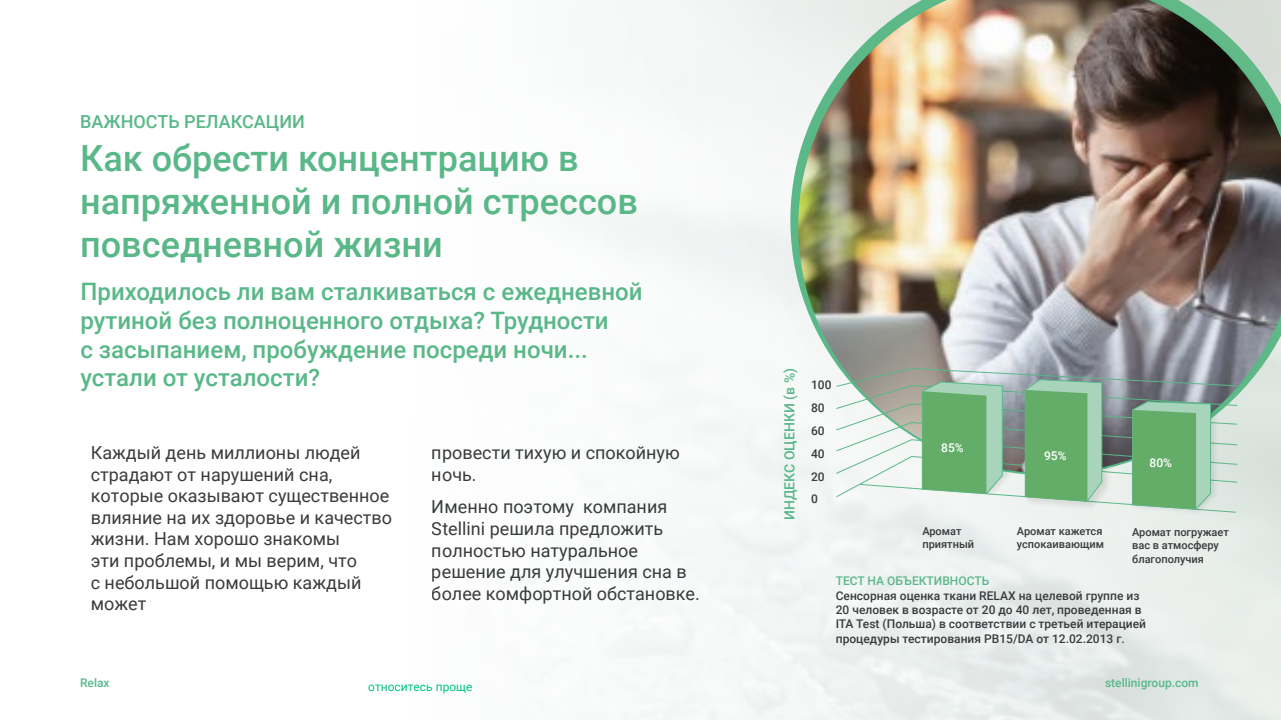
<style>
.page{position:relative;width:1281px;height:720px;background:#fff}
.page>*{position:absolute;margin:0;border:0;box-sizing:border-box;transform-origin:0 0}
.t1{font:500 36px/43.2px "Roboto";color:#5ab888}
.t2{font:500 24px/28.8px "Roboto";color:#5ab888}
.t3{font:18px/21.6px "Roboto";color:#3a3b3c}
.t4{font:500 18px "Roboto";color:#5ab888}
.t5{font:500 14px "Roboto";color:#59b78a}
.t6{font:500 12px/22.9px "Roboto";color:#3a3b3c}
.t7{font:500 12px "Roboto";color:#59b78a}
.t8{font:500 12px "Roboto";color:#5ab888}
.t9{font:12px "Roboto";color:#00c481}
.t10{font:500 12px "Roboto";color:#fff}
.t11{font:500 11px/13.2px "Roboto";color:#3a3b3c}
</style>
<div class="page">
<div style="left:0;top:0;width:1280px;height:720px;background:linear-gradient(to right,#fff,#e5ebe9)"></div>
<img style="left:796px;top:0;width:484px;height:475px">
<svg style="left:834px;top:367px;width:403px;height:146px"></svg>
<p class="t4" style="left:80px;top:109px;width:226px">ВАЖНОСТЬ РЕЛАКСАЦИИ</p>
<h1 class="t1" style="left:80px;top:135px;width:559px">Как обрести концентрацию в напряженной и полной стрессов повседневной жизни</h1>
<h2 class="t2" style="left:80px;top:276px;width:563px">Приходилось ли вам сталкиваться с ежедневной рутиной без полноценного отдыха? Трудности<br>с засыпанием, пробуждение посреди ночи... устали от усталости?</h2>
<p class="t3" style="left:91px;top:441px;width:303px">Каждый день миллионы людей страдают от нарушений сна, которые оказывают существенное влияние на их здоровье и качество жизни. Нам хорошо знакомы<br>эти проблемы, и мы верим, что<br>с небольшой помощью каждый может</p>
<p class="t3" style="left:431px;top:441px;width:249px">провести тихую и спокойную ночь.</p>
<p class="t3" style="left:431px;top:496px;width:270px">Именно поэтому компания<br>Stellini решила предложить полностью натуральное решение для улучшения сна в более комфортной обстановке.</p>
<p class="t5" style="left:779px;top:520px;width:153px;rotate:-90deg">ИНДЕКС ОЦЕНКИ (в %)</p>
<p class="t6" style="left:811px;top:373px;width:22px">100<br>80<br>60<br>40<br>20<br>0</p>
<p class="t10" style="left:941px;top:439px;width:24px">85%</p>
<p class="t11" style="left:922px;top:524px;width:53px">Аромат приятный</p>
<p class="t10" style="left:1043px;top:447px;width:24px">95%</p>
<p class="t11" style="left:1016px;top:524px;width:89px">Аромат кажется успокаивающим</p>
<p class="t10" style="left:1149px;top:454px;width:24px">80%</p>
<p class="t11" style="left:1131px;top:525px;width:98px">Аромат погружает вас в атмосферу благополучия</p>
<p class="t8" style="left:835px;top:572px;width:155px">ТЕСТ НА ОБЪЕКТИВНОСТЬ</p>
<p class="t6" style="left:835px;top:588px;width:312px;line-height:14.4px">Сенсорная оценка ткани RELAX на целевой группе из 20 человек в возрасте от 20 до 40 лет, проведенная в ITA Test (Польша) в соответствии с третьей итерацией процедуры тестирования PB15/DA от 12.02.2013 г.</p>
<p class="t7" style="left:80px;top:675px;width:31px">Relax</p>
<p class="t9" style="left:368px;top:678px;width:106px">относитесь проще</p>
<p class="t7" style="left:1104px;top:675px;width:95px">stellinigroup.com</p>
</div>
